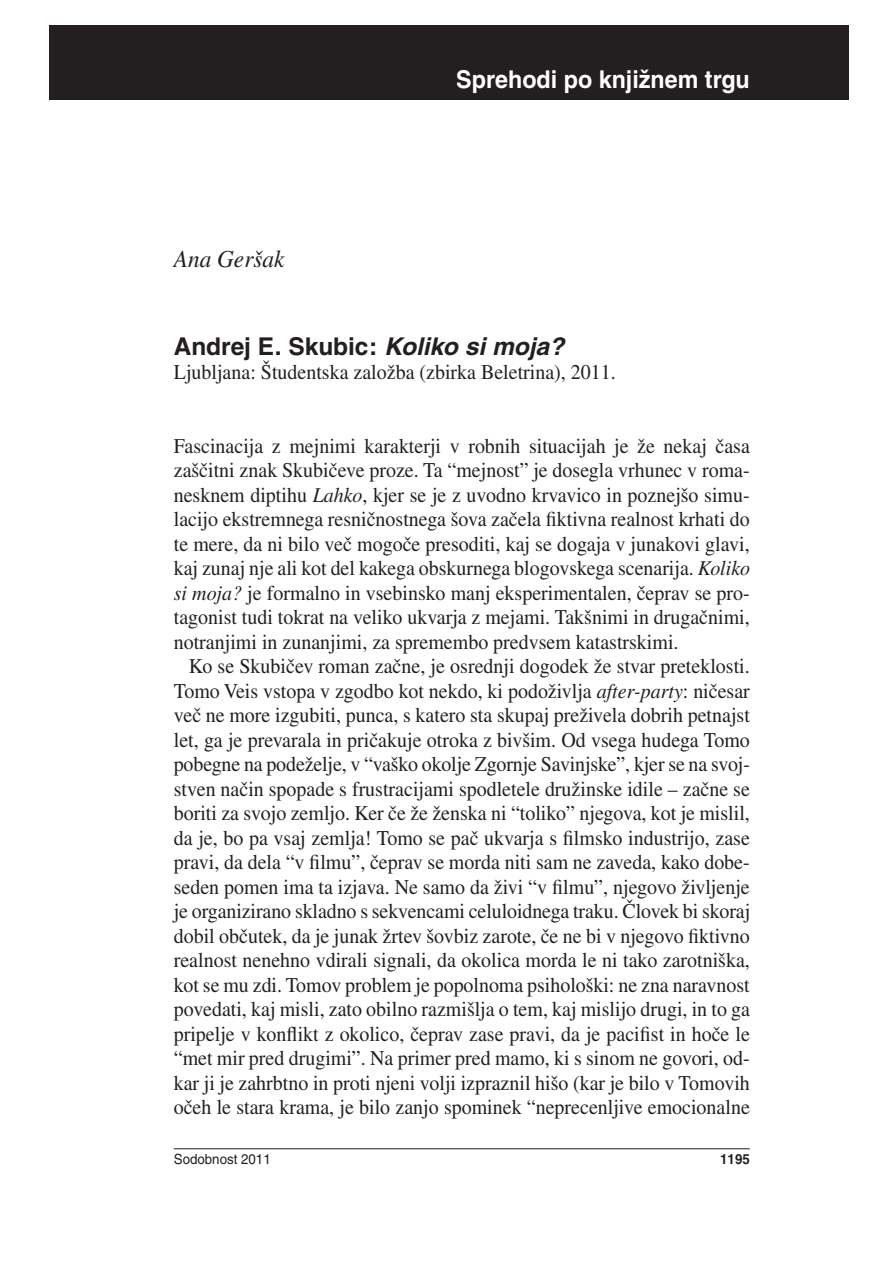
<style>
.page{position:relative;width:874px;height:1265px;background:#fff}
.page>*{position:absolute;margin:0;border:0;box-sizing:border-box;transform-origin:0 0}
.t1{font:700 24.5px "SS Helvetica";letter-spacing:-.005em;color:#231f20}
.t2{font:700 24.5px "SS Helvetica";color:#fff;scale:.95 1}
.t3{font:italic 24.5px "SS Times";color:#231f20;scale:.95 1}
.t4{font:21px "SS Times";color:#231f20;scale:.95 1}
.t5{font:14px "SS Helvetica";color:#231f20;scale:.95 1}
.t6{font:700 14px "SS Helvetica";color:#231f20;scale:.95 1}
.s1{font-style:italic}
</style>
<div class="page">
<div style="left:50px;top:25px;width:798px;height:74px;background:#231f20"></div>
<hr style="left:174px;top:1148px;width:575px;height:1px;background:#231f20">
<p class="t3" style="left:174px;top:246px;width:118px">Ana Ger{ak</p>
<p class="t2" style="left:456px;top:65px;width:310px">Sprehodi po knji`nem trgu</p>
<p class="t1" style="left:174px;top:331px;width:391px">Andrej E. Skubic: <span class="s1">Koliko si moja?</span></p>
<p class="t4" style="left:174px;top:361px;width:466px">Ljubljana: Študentska zalo`ba (zbirka Beletrina), 2011.</p>
<p class="t4" style="left:174px;top:434px;width:607px">Fascinacija z mejnimi karakterji v robnih situacijah je `e nekaj ~asa</p>
<p class="t4" style="left:174px;top:458px;width:607px">za{~itni znak Skubi~eve proze. Ta “mejnost” je dosegla vrhunec v roma-</p>
<p class="t4" style="left:174px;top:483px;width:607px">nesknem diptihu <span class="s1">Lahko</span>, kjer se je z uvodno krvavico in poznej{o simu-</p>
<p class="t4" style="left:174px;top:507px;width:607px">lacijo ekstremnega resni~nostnega {ova za~ela fiktivna realnost krhati do</p>
<p class="t4" style="left:174px;top:532px;width:607px">te mere, da ni bilo ve~ mogo~e presoditi, kaj se dogaja v junakovi glavi,</p>
<p class="t4" style="left:174px;top:556px;width:607px">kaj zunaj nje ali kot del kakega obskurnega blogovskega scenarija. <span class="s1">Koliko</span></p>
<p class="t4" style="left:174px;top:581px;width:607px"><span class="s1">si moja?</span> je formalno in vsebinsko manj eksperimentalen, ~eprav se pro-</p>
<p class="t4" style="left:174px;top:605px;width:607px">tagonist tudi tokrat na veliko ukvarja z mejami. Tak{nimi in druga~nimi,</p>
<p class="t4" style="left:174px;top:630px;width:532px">notranjimi in zunanjimi, za spremembo predvsem katastrskimi.</p>
<p class="t4" style="left:189px;top:654px;width:591px">Ko se Skubi~ev roman za~ne, je osrednji dogodek `e stvar preteklosti.</p>
<p class="t4" style="left:174px;top:679px;width:607px">Tomo Veis vstopa v zgodbo kot nekdo, ki podo`ivlja <span class="s1">after-party</span>: ni~esar</p>
<p class="t4" style="left:174px;top:703px;width:607px">ve~ ne more izgubiti, punca, s katero sta skupaj pre`ivela dobrih petnajst</p>
<p class="t4" style="left:174px;top:728px;width:607px">let, ga je prevarala in pri~akuje otroka z biv{im. Od vsega hudega Tomo</p>
<p class="t4" style="left:174px;top:752px;width:607px">pobegne na pode`elje, v “va{ko okolje Zgornje Savinjske”, kjer se na svoj-</p>
<p class="t4" style="left:174px;top:777px;width:607px">stven na~in spopade s frustracijami spodletele dru`inske idile – za~ne se</p>
<p class="t4" style="left:174px;top:801px;width:607px">boriti za svojo zemljo. Ker ~e `e `enska ni “toliko” njegova, kot je mislil,</p>
<p class="t4" style="left:174px;top:826px;width:607px">da je, bo pa vsaj zemlja! Tomo se pa~ ukvarja s filmsko industrijo, zase</p>
<p class="t4" style="left:174px;top:850px;width:607px">pravi, da dela “v filmu”, ~eprav se morda niti sam ne zaveda, kako dobe-</p>
<p class="t4" style="left:174px;top:875px;width:607px">seden pomen ima ta izjava. Ne samo da `ivi “v filmu”, njegovo `ivljenje</p>
<p class="t4" style="left:174px;top:899px;width:608px">je organizirano skladno s sekvencami celuloidnega traku. ^lovek bi skoraj</p>
<p class="t4" style="left:174px;top:924px;width:607px">dobil ob~utek, da je junak `rtev {ovbiz zarote, ~e ne bi v njegovo fiktivno</p>
<p class="t4" style="left:174px;top:948px;width:607px">realnost nenehno vdirali signali, da okolica morda le ni tako zarotni{ka,</p>
<p class="t4" style="left:174px;top:973px;width:607px">kot se mu zdi. Tomov problem je popolnoma psiholo{ki: ne zna naravnost</p>
<p class="t4" style="left:174px;top:997px;width:607px">povedati, kaj misli, zato obilno razmi{lja o tem, kaj mislijo drugi, in to ga</p>
<p class="t4" style="left:174px;top:1022px;width:607px">pripelje v konflikt z okolico, ~eprav zase pravi, da je pacifist in ho~e le</p>
<p class="t4" style="left:174px;top:1046px;width:607px">“met mir pred drugimi”. Na primer pred mamo, ki s sinom ne govori, od-</p>
<p class="t4" style="left:174px;top:1071px;width:607px">kar ji je zahrbtno in proti njeni volji izpraznil hi{o (kar je bilo v Tomovih</p>
<p class="t4" style="left:174px;top:1095px;width:607px">o~eh le stara krama, je bilo zanjo spominek “neprecenljive emocionalne</p>
<p class="t5" style="left:174px;top:1151px;width:103px">Sodobnost 2011</p>
<p class="t6" style="left:719px;top:1151px;width:33px">1195</p>
</div>
